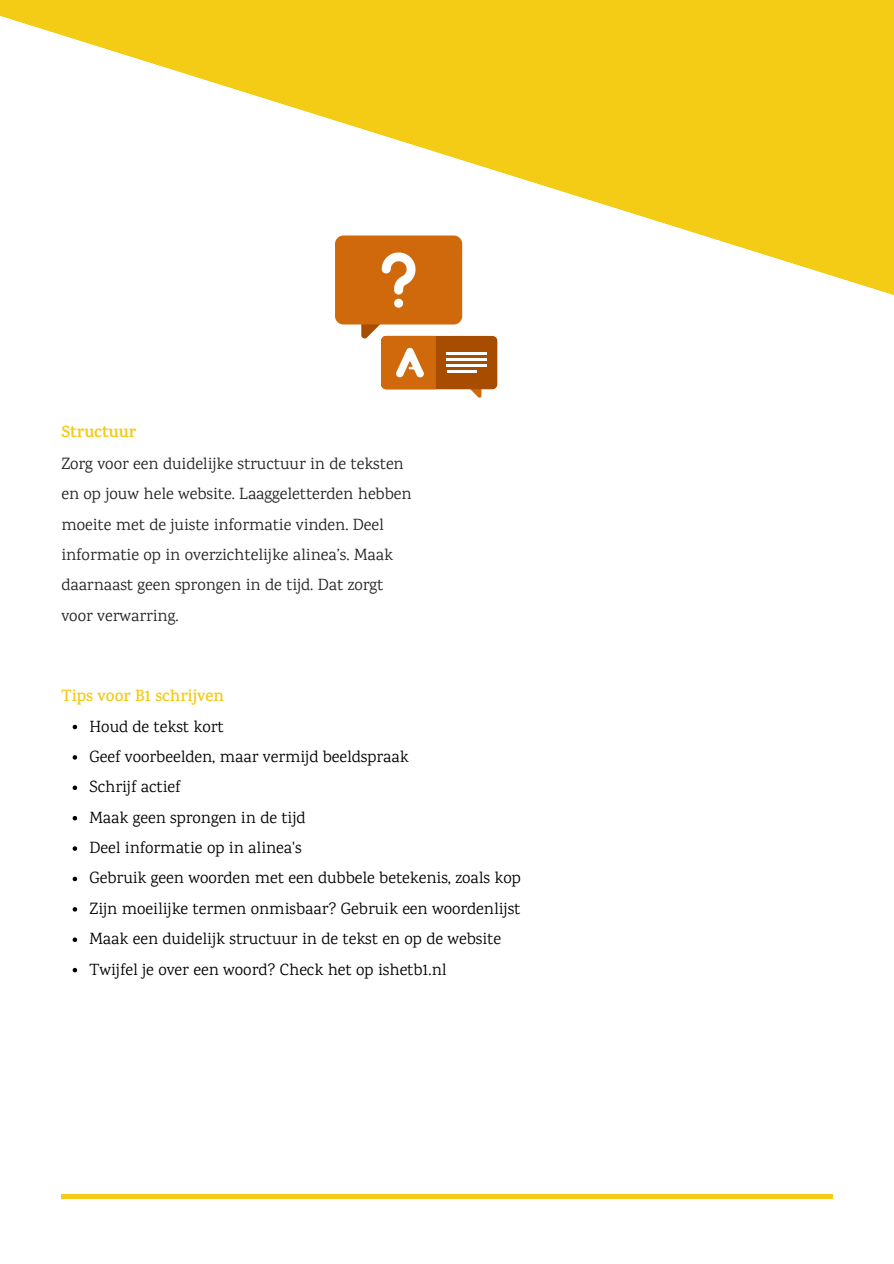
<style>
.page{position:relative;width:894px;height:1264px;background:#fff}
.page>*{position:absolute;margin:0;border:0;box-sizing:border-box;transform-origin:0 0}
.t1{font:16.5px "Karma";color:#000}
.t2{font:16.5px/30.3px "Karma";color:#222}
.t3{font:600 16.5px "Karma";color:#f4cb15}
.t4{font:700 16.5px "Karma";color:#f4cb15}
</style>
<div class="page">
<hr style="left:61px;top:1194px;width:771px;height:4px;background:#f4cb15">
<svg style="left:73px;top:724px;width:4px;height:5px"></svg>
<svg style="left:73px;top:755px;width:4px;height:4px"></svg>
<svg style="left:73px;top:785px;width:4px;height:5px"></svg>
<svg style="left:73px;top:816px;width:4px;height:4px"></svg>
<svg style="left:73px;top:846px;width:4px;height:4px"></svg>
<svg style="left:73px;top:876px;width:4px;height:5px"></svg>
<svg style="left:73px;top:907px;width:4px;height:4px"></svg>
<svg style="left:73px;top:937px;width:4px;height:5px"></svg>
<svg style="left:73px;top:967px;width:4px;height:5px"></svg>
<svg style="left:0;top:0;width:893px;height:359px"></svg>
<svg style="left:335px;top:235px;width:162px;height:162px"></svg>
<hr style="left:446px;top:352px;width:41px;height:2px;background:#fff">
<hr style="left:446px;top:358px;width:41px;height:3px;background:#fff">
<hr style="left:446px;top:364px;width:41px;height:3px;background:#fff">
<hr style="left:446px;top:371px;width:30px;height:2px;background:#fff">
<p class="t4" style="left:61px;top:422px;width:76px">Structuur</p>
<p class="t2" style="left:61px;top:448px;width:344px">Zorg voor een duidelijke structuur in de teksten</p>
<p class="t2" style="left:61px;top:478px;width:352px">en op jouw hele website. Laaggeletterden hebben moeite met de juiste informatie vinden. Deel informatie op in overzichtelijke alinea’s. Maak daarnaast geen sprongen in de tijd. Dat zorgt voor verwarring.</p>
<p class="t3" style="left:61px;top:685px;width:164px">Tips voor B1 schrijven</p>
<h1 class="t1" style="left:89px;top:716px;width:136px">Houd de tekst kort</h1>
<p class="t1" style="left:89px;top:746px;width:320px">Geef voorbeelden, maar vermijd beeldspraak</p>
<p class="t1" style="left:89px;top:777px;width:92px">Schrijf actief</p>
<p class="t1" style="left:89px;top:807px;width:217px">Maak geen sprongen in de tijd</p>
<p class="t1" style="left:89px;top:837px;width:214px">Deel informatie op in alinea's</p>
<p class="t1" style="left:89px;top:868px;width:432px">Gebruik geen woorden met een dubbele betekenis, zoals kop</p>
<p class="t1" style="left:89px;top:898px;width:432px">Zijn moeilijke termen onmisbaar? Gebruik een woordenlijst</p>
<p class="t1" style="left:89px;top:928px;width:413px">Maak een duidelijk structuur in de tekst en op de website</p>
<p class="t1" style="left:89px;top:959px;width:358px">Twijfel je over een woord? Check het op ishetb1.nl</p>
</div>
